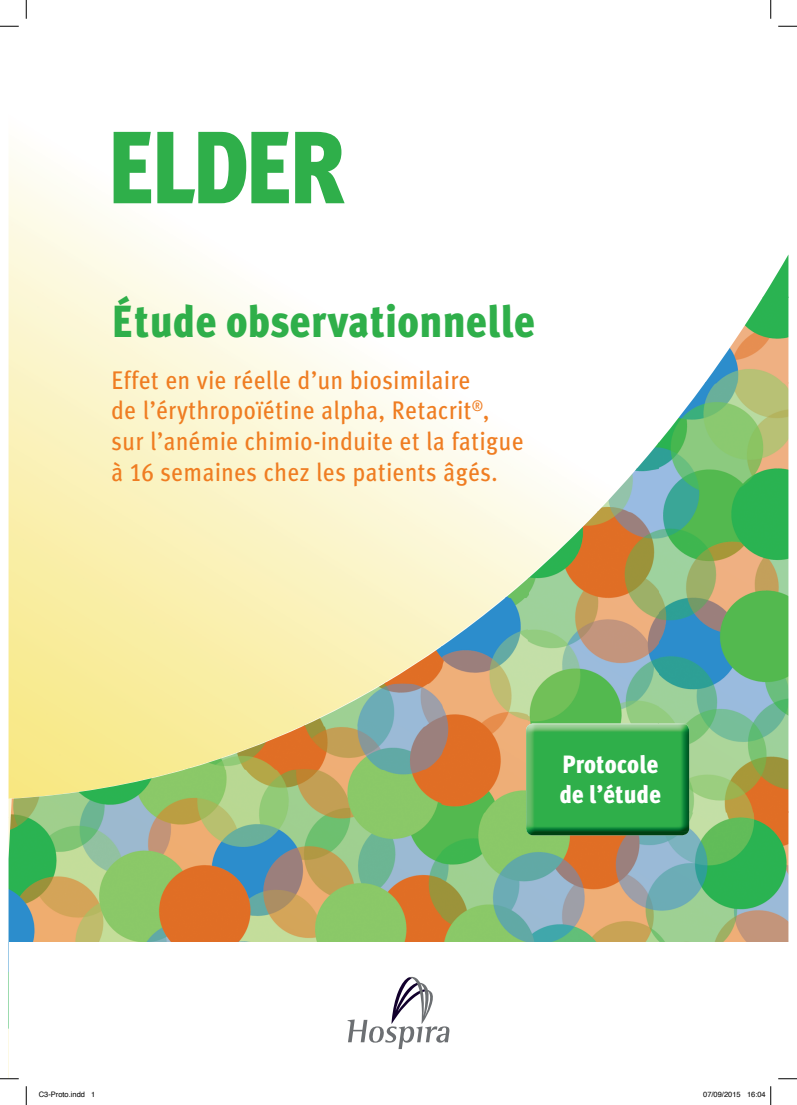
<style>
.page{position:relative;width:797px;height:1105px;background:#fff}
.page>*{position:absolute;margin:0;border:0;box-sizing:border-box;transform-origin:0 0}
.t1{font:900 condensed 102.38px "Metro Meta";letter-spacing:-.065em;color:#2faf4a}
.t2{font:900 condensed 44.88px "Metro Meta";color:#2faf4a}
.t3{font:condensed 25.62px/30.8px "Metro Meta";letter-spacing:.02em;color:#ef7d22}
.t4{font:900 condensed 25px/30px "Metro Meta";color:#fff}
.t5{font:7.5px "Helvetica";color:#000}
</style>
<div class="page">
<img style="left:9px;top:769px;width:432px;height:173px">
<img style="left:441px;top:812px;width:347px;height:130px">
<img style="left:441px;top:597px;width:87px;height:215px">
<img style="left:659px;top:383px;width:129px;height:429px">
<img style="left:184px;top:725px;width:258px;height:45px">
<img style="left:302px;top:683px;width:140px;height:43px">
<img style="left:528px;top:511px;width:131px;height:213px">
<img style="left:384px;top:646px;width:58px;height:38px">
<img style="left:505px;top:578px;width:24px;height:20px">
<img style="left:597px;top:469px;width:62px;height:43px">
<img style="left:636px;top:442px;width:23px;height:27px">
<img style="left:705px;top:298px;width:83px;height:85px">
<img style="left:762px;top:255px;width:26px;height:43px">
<svg style="left:347px;top:976px;width:103px;height:73px"></svg>
<img style="left:530px;top:723px;width:155px;height:1px">
<img style="left:526px;top:724px;width:163px;height:111px">
<svg style="left:0;top:25px;width:19px;height:2px"></svg>
<svg style="left:778px;top:25px;width:19px;height:2px"></svg>
<svg style="left:0;top:1078px;width:19px;height:1px"></svg>
<svg style="left:778px;top:1078px;width:19px;height:1px"></svg>
<svg style="left:25px;top:0;width:2px;height:19px"></svg>
<svg style="left:25px;top:1086px;width:2px;height:19px"></svg>
<svg style="left:770px;top:0;width:1px;height:19px"></svg>
<svg style="left:770px;top:1086px;width:1px;height:19px"></svg>
<h1 class="t1" style="left:106px;top:108px;width:242px">ELDER</h1>
<h2 class="t2" style="left:111px;top:295px;width:425px">Étude observationnelle</h2>
<p class="t3" style="left:111px;top:364px;width:414px">Effet en vie réelle d’un biosimilaire<br>de l’érythropoïétine alpha, Retacrit<sup>®</sup>, sur l’anémie chimio-induite et la fatigue à 16 semaines chez les patients âgés.</p>
<p class="t4" style="left:559px;top:749px;width:103px">Protocole de l’étude</p>
<p class="t5" style="left:39px;top:1089px;width:58px">C3-Proto.indd 1</p>
<p class="t5" style="left:703px;top:1089px;width:64px">07/09/2015 16:04</p>
</div>
